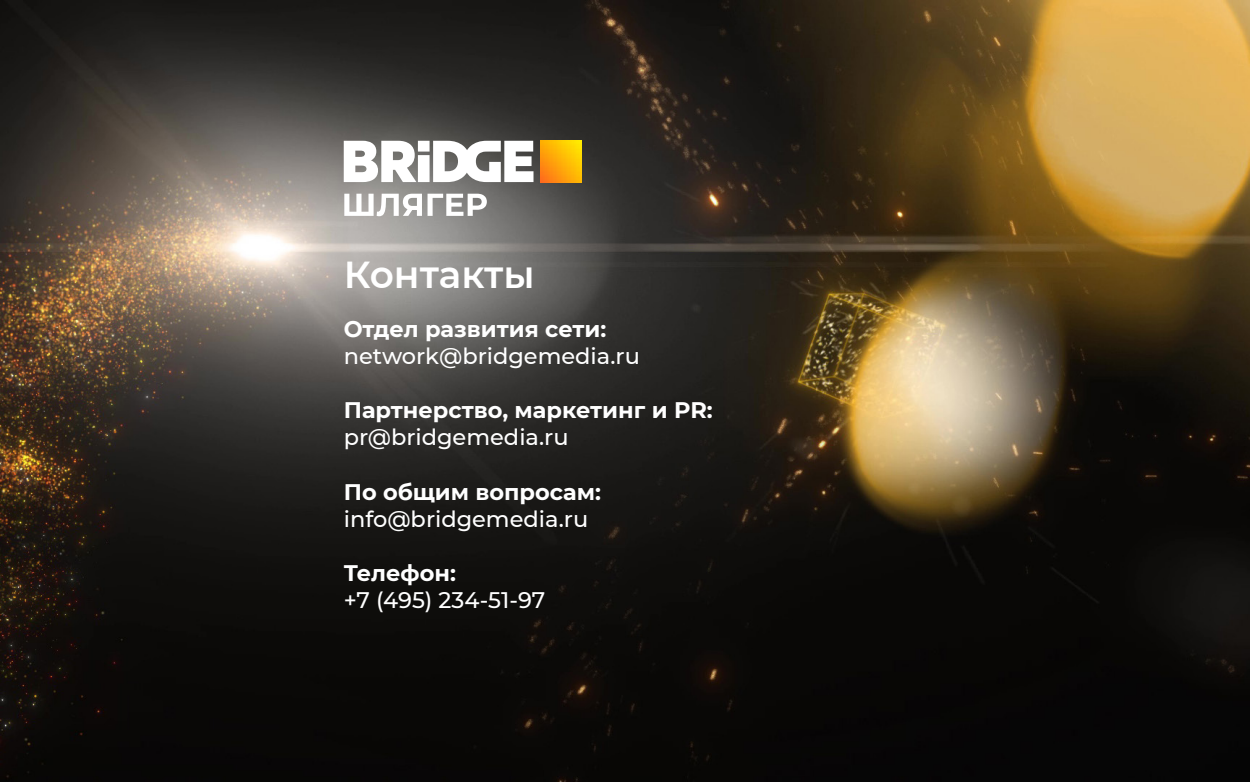
<style>
.page{position:relative;width:1250px;height:782px;background:#fff}
.page>*{position:absolute;margin:0;border:0;box-sizing:border-box;transform-origin:0 0}
.t1{font:600 37.5px "Montserrat";color:#fff}
.t2{font:500 22.5px "Montserrat";color:#fff}
.t3{font:700 22.5px "Montserrat";color:#fff}
</style>
<div class="page">
<img style="left:0;top:0;width:1250px;height:781px">
<svg style="left:344px;top:141px;width:190px;height:41px"></svg>
<svg style="left:541px;top:141px;width:41px;height:41px;background:#ffb008"></svg>
<svg style="left:344px;top:194px;width:78px;height:22px"></svg>
<svg style="left:428px;top:194px;width:59px;height:22px"></svg>
<p class="t1" style="left:344px;top:248px;width:192px">Контакты</p>
<p class="t3" style="left:344px;top:313px;width:264px">Отдел развития сети:</p>
<p class="t2" style="left:344px;top:340px;width:298px">network@bridgemedia.ru</p>
<p class="t3" style="left:344px;top:394px;width:371px">Партнерство, маркетинг и PR:</p>
<p class="t2" style="left:344px;top:421px;width:226px">pr@bridgemedia.ru</p>
<p class="t3" style="left:344px;top:475px;width:259px">По общим вопросам:</p>
<p class="t2" style="left:344px;top:502px;width:246px">info@bridgemedia.ru</p>
<p class="t3" style="left:344px;top:556px;width:114px">Телефон:</p>
<p class="t2" style="left:344px;top:583px;width:203px">+7 (495) 234-51-97</p>
</div>
